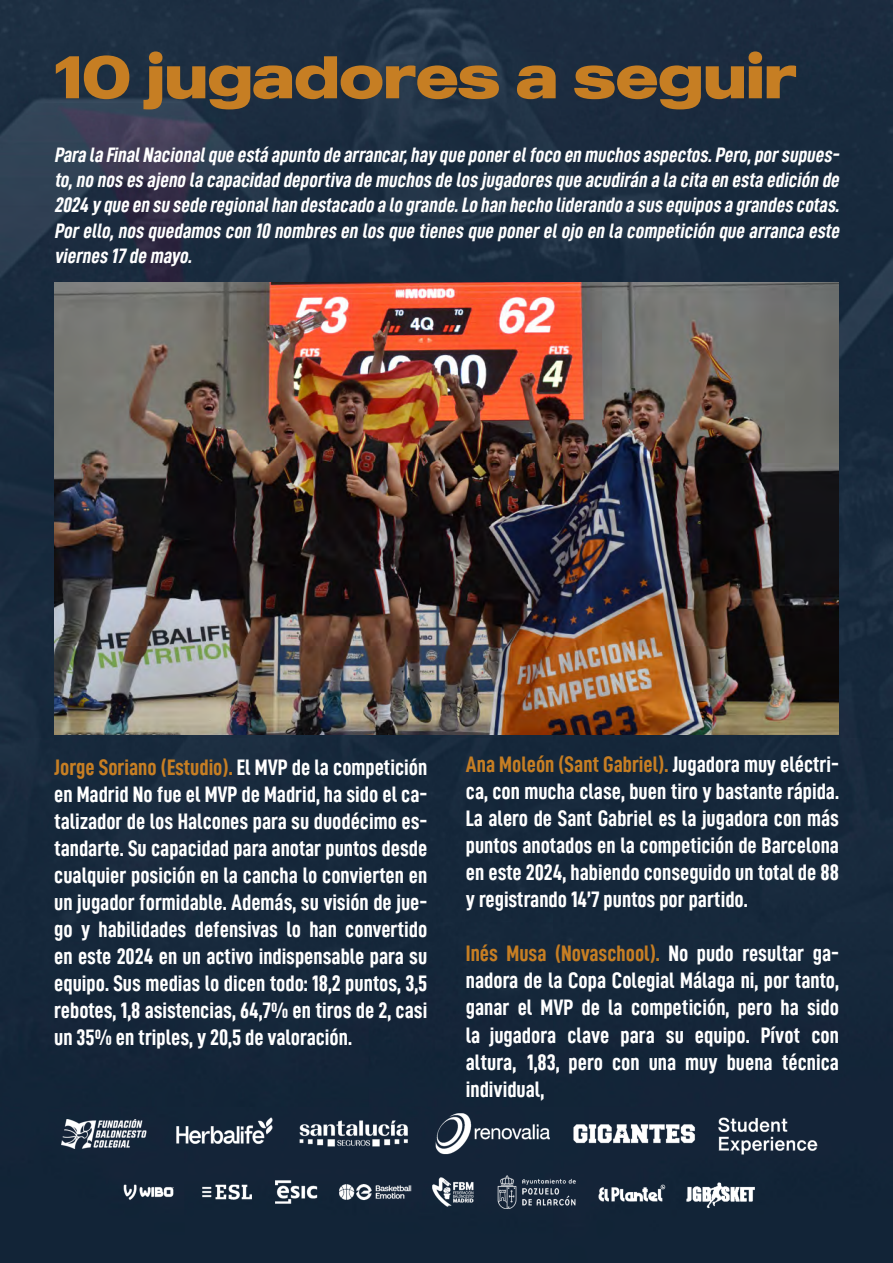
<style>
.page{position:relative;width:893px;height:1263px;background:#fff}
.page>*{position:absolute;margin:0;border:0;box-sizing:border-box;transform-origin:0 0}
.t1{font:700 60px "MADE Outer Sans";color:#c67e23}
.t2{font:22.5px/27px "D DIN Condensed Bold";color:#fff;text-align:justify}
.t3{font:italic 21px/25.2px "D DIN Condensed Bold";color:#fff;text-align:justify}
.s1{color:#c67e23}
</style>
<div class="page">
<img style="left:0;top:0;width:893px;height:1263px">
<img style="left:54px;top:283px;width:785px;height:452px">
<img style="left:54px;top:1106px;width:785px;height:103px">
<p class="t1" style="left:54px;top:37px;width:745px">10 jugadores a seguir</p>
<p class="t3" style="left:54px;top:142px;width:790px">Para la FinalNacionalque está apunto de arrancar,hay que ponerelfoco en muchos aspectos.Pero,porsupues&shy;to,no nos es ajeno la capacidad deportiva de muchos de los jugadores que acudirán a la cita en esta edición de 2024 y que en su sede regionalhan destacado a lo grande.Lo han hecho liderando a sus equipos a grandes cotas.<br>Porello,nos quedamos con 10 nombres en los que tienes que ponerelojo en la competición que arranca este viernes 17 de mayo.</p>
<p class="t2" style="left:54px;top:753px;width:375px"><span class="s1">Jorge Soriano (Estudio).</span> El MVP de la competición en Madrid No fue el MVP de Madrid, ha sido el ca&shy;talizador de los Halcones para su duodécimo es&shy;tandarte. Su capacidad para anotar puntos desde cualquier posición en la cancha lo convierten en un jugador formidable. Además, su visión de jue&shy;go y habilidades defensivas lo han convertido en este 2024 en un activo indispensable para su equipo. Sus medias lo dicen todo: 18,2 puntos, 3,5 rebotes, 1,8 asistencias, 64,7% en tiros de 2, casi un 35% en triples, y 20,5 de valoración.</p>
<p class="t2" style="left:466px;top:751px;width:375px"><span class="s1">Ana Moleón (Sant Gabriel).</span> Jugadora muy eléctri&shy;ca, con mucha clase, buen tiro y bastante rápida.<br>La alero de Sant Gabriel es la jugadora con más puntos anotados en la competición de Barcelona en este 2024, habiendo conseguido un total de 88 y registrando 14’7 puntos por partido.</p>
<p class="t2" style="left:466px;top:940px;width:375px"><span class="s1">Inés Musa (Novaschool).</span> No pudo resultar ga&shy;nadora de la Copa Colegial Málaga ni, por tanto, ganar el MVP de la competición, pero ha sido la jugadora clave para su equipo. Pívot con altura, 1,83, pero con una muy buena técnica individual,</p>
</div>
